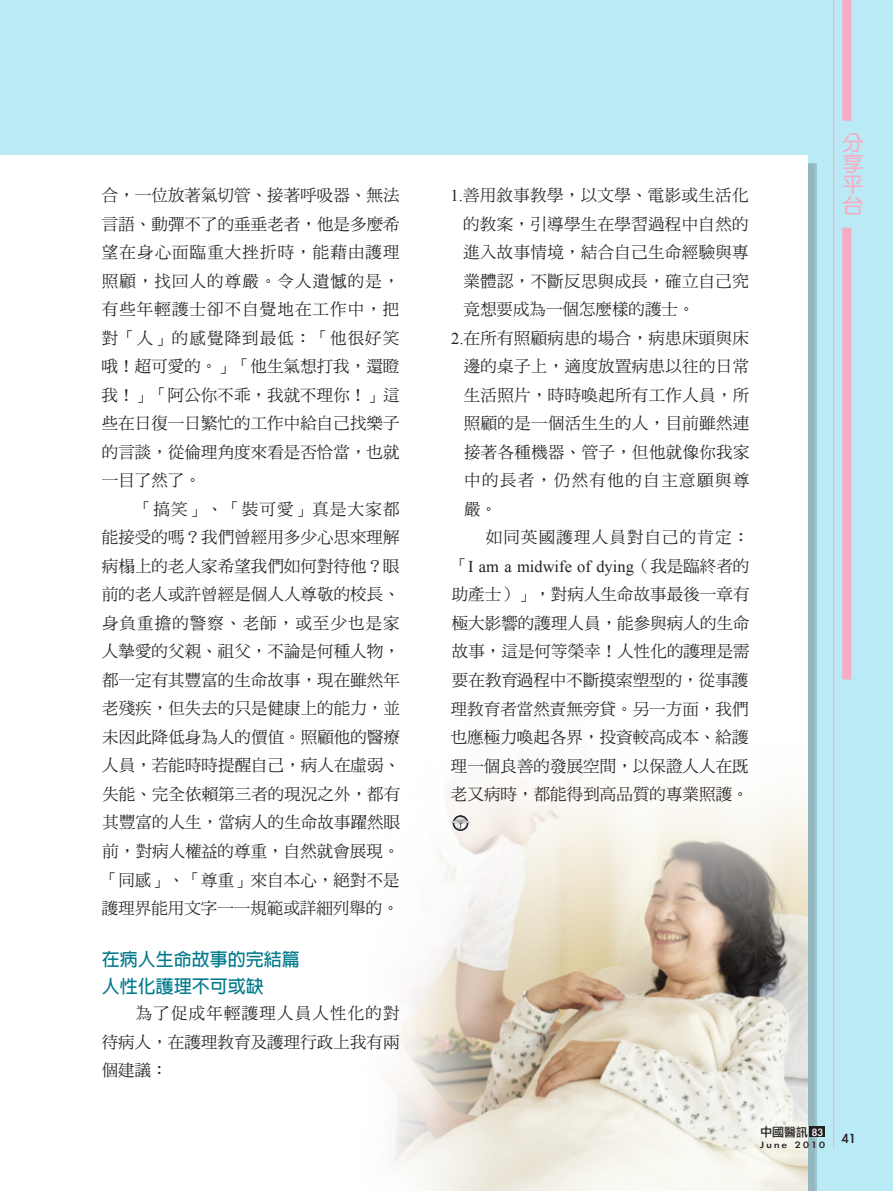
<style>
.page{position:relative;width:893px;height:1191px;background:#baeaf5}
.page>*{position:absolute;margin:0;border:0;box-sizing:border-box;transform-origin:0 0}
.t1{font:21px/21px "DF Yuan Std W7";color:#f6acc4;text-align:justify}
.t2{font:700 18px/27px "Lin Gothic";color:#00798c}
.t3{font:16.5px/28.5px "DF Ming Std W5";letter-spacing:.02em;color:#231f20;text-align:justify}
.t4{font:16.5px "Times New Roman";color:#231f20}
.t5{font:16.5px "DF Ming Std W5";letter-spacing:.085em;color:#231f20}
.t6{font:16.5px "DF Ming Std W5";letter-spacing:.07em;color:#231f20}
.t7{font:16.5px "DF Ming Std W5";color:#231f20}
.t8{font:15px "Li Gothic Med";color:#231f20}
.t9{font:12px "Li Gothic Med";color:#231f20}
.t10{font:10.5px "Li Gothic Med";letter-spacing:.18em;color:#231f20;scale:1.2 1}
.s1{font-family:"Times New Roman"}
.s2{font-family:"DF Ming Std W5"}
.s3{color:#fff}
</style>
<div class="page">
<div style="left:0;top:156px;width:808px;height:1035px;background:#fff"></div>
<img style="left:391px;top:763px;width:417px;height:428px">
<svg style="left:453px;top:815px;width:15px;height:16px"></svg>
<svg style="left:451px;top:817px;width:19px;height:12px"></svg>
<div style="left:810px;top:1126px;width:15px;height:11px;background:#231f20"></div>
<hr style="left:833px;top:0;width:1px;height:1148px;background:#f6acc4">
<div style="left:842px;top:227px;width:9px;height:452px;background:#f6acc4"></div>
<div style="left:842px;top:0;width:9px;height:121px;background:#f6acc4"></div>
<p class="t3" style="left:102px;top:181px;width:300px">合，一位放著氣切管、接著呼吸器、無法言語、動彈不了的垂垂老者，他是多麼希望在身心面臨重大挫折時，能藉由護理照顧，找回人的尊嚴。令人遺憾的是，有些年輕護士卻不自覺地在工作中，把對「人」的感覺降到最低：「他很好笑哦！超可愛的。」「他生氣想打我，還瞪我！」「阿公你不乖，我就不理你！」這些在日復一日繁忙的工作中給自己找樂子的言談，從倫理角度來看是否恰當，也就一目了然了。</p>
<p class="t3" style="left:102px;top:494px;width:300px;text-indent:34px">「搞笑」、「裝可愛」真是大家都能接受的嗎？我們曾經用多少心思來理解病榻上的老人家希望我們如何對待他？眼前的老人或許曾經是個人人尊敬的校長、身負重擔的警察、老師，或至少也是家人摯愛的父親、祖父，不論是何種人物，都一定有其豐富的生命故事，現在雖然年老殘疾，但失去的只是健康上的能力，並未因此降低身為人的價值。照顧他的醫療人員，若能時時提醒自己，病人在虛弱、失能、完全依賴第三者的現況之外，都有其豐富的人生，當病人的生命故事躍然眼前，對病人權益的尊重，自然就會展現。「同感」、「尊重」來自本心，絕對不是護理界能用文字一一規範或詳細列舉的。</p>
<p class="t2" style="left:102px;top:945px;width:199px">在病人生命故事的完結篇人性化護理不可或缺</p>
<p class="t3" style="left:102px;top:999px;width:299px;text-indent:34px">為了促成年輕護理人員人性化的對待病人，在護理教育及護理行政上我有兩個建議：</p>
<p class="t3" style="left:451px;top:181px;width:299px"><span class="s1">1.</span>善用敘事教學，以文學、電影或生活化</p>
<p class="t3" style="left:463px;top:209px;width:287px">的教案，引導學生在學習過程中自然的</p>
<p class="t3" style="left:463px;top:238px;width:287px">進入故事情境，結合自己生命經驗與專</p>
<p class="t3" style="left:463px;top:266px;width:287px">業體認，不斷反思與成長，確立自己究</p>
<p class="t7" style="left:464px;top:300px;width:232px">竟想要成為一個怎麼樣的護士。</p>
<p class="t3" style="left:451px;top:323px;width:299px"><span class="s1">2.</span>在所有照顧病患的場合，病患床頭與床</p>
<p class="t3" style="left:464px;top:352px;width:287px">邊的桌子上，適度放置病患以往的日常</p>
<p class="t3" style="left:464px;top:380px;width:287px">生活照片，時時喚起所有工作人員，所</p>
<p class="t3" style="left:464px;top:409px;width:287px">照顧的是一個活生生的人，目前雖然連</p>
<p class="t3" style="left:464px;top:437px;width:287px">接著各種機器、管子，但他就像你我家</p>
<p class="t5" style="left:464px;top:471px;width:287px">中的長者，仍然有他的自主意願與尊</p>
<p class="t3" style="left:464px;top:494px;width:34px">嚴。</p>
<p class="t6" style="left:486px;top:528px;width:265px">如同英國護理人員對自己的肯定：</p>
<p class="t4" style="left:452px;top:555px;width:299px"><span class="s2">「</span>I am a midwife of dying<span class="s2">（我是臨終者的</span></p>
<p class="t3" style="left:451px;top:580px;width:301px">助產士）」，對病人生命故事最後一章有極大影響的護理人員，能參與病人的生命故事，這是何等榮幸！人性化的護理是需要在教育過程中不斷摸索塑型的，從事護理教育者當然責無旁貸。另一方面，我們也應極力喚起各界，投資較高成本、給護理一個良善的發展空間，以保證人人在既老又病時，都能得到高品質的專業照護。</p>
<p class="t1" style="left:842px;top:132px;width:22px">分享平台</p>
<p class="t9" style="left:760px;top:1125px;width:64px">中國醫訊 <span class="s3">83</span></p>
<p class="t10" style="left:760px;top:1139px;width:56px">June 2010</p>
<p class="t8" style="left:842px;top:1130px;width:15px">41</p>
</div>
